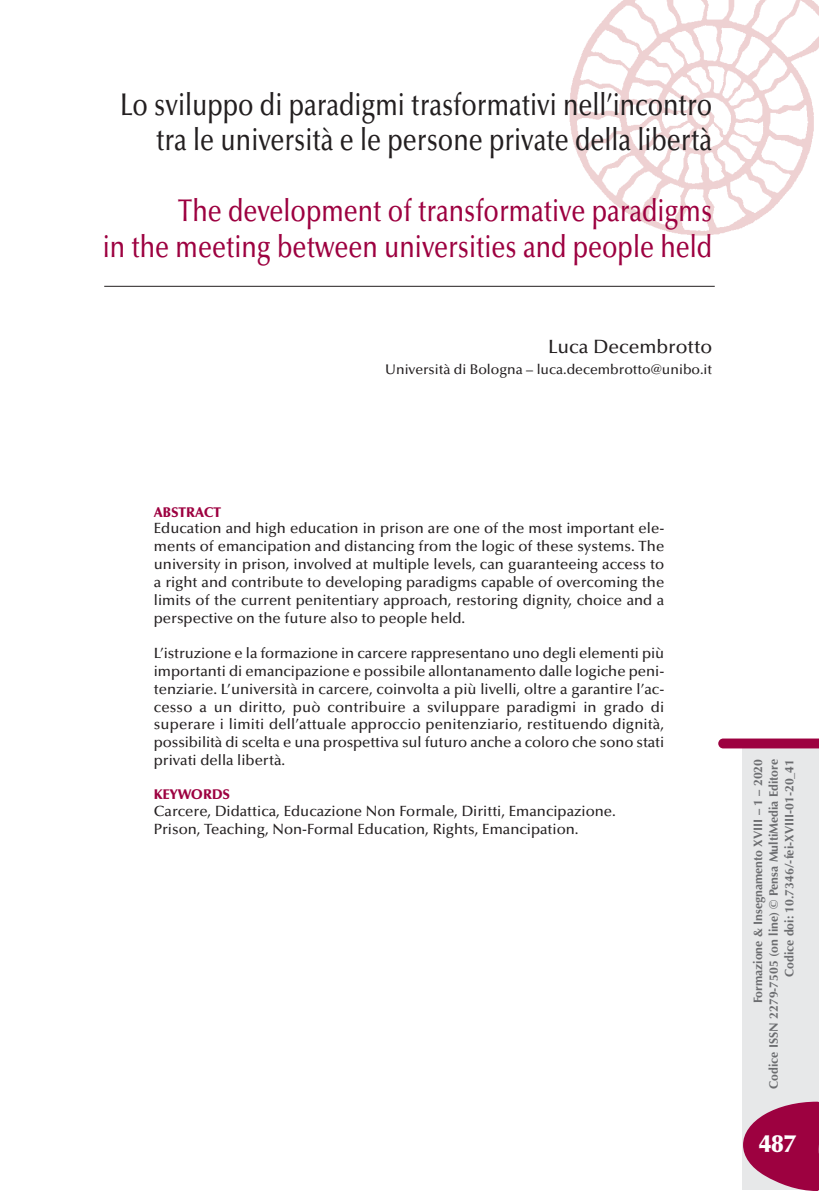
<style>
.page{position:relative;width:819px;height:1191px;background:#fff}
.page>*{position:absolute;margin:0;border:0;box-sizing:border-box;transform-origin:0 0}
.t1{font:500 31.5px/35.5px "Optima";color:#231f20;text-align:right;scale:.8 1}
.t2{font:500 31.5px/35.5px "Optima";color:#9d0140;text-align:right;scale:.8 1}
.t3{font:900 24.5px "Optima";color:#fff}
.t4{font:500 19.25px "Optima";color:#231f20}
.t5{font:500 14.88px/17.8px "Optima";color:#231f20;text-align:justify}
.t6{font:500 14px "Optima";color:#231f20}
.t7{font:900 14px "Optima";letter-spacing:-.01em;color:#9d0140}
.t8{font:700 12.25px/15.8px "Optima";color:#6c6d70;text-align:right}
</style>
<div class="page">
<div style="left:741px;top:748px;width:78px;height:442px;background:#e7e8e9"></div>
<svg style="left:718px;top:738px;width:101px;height:10px"></svg>
<svg style="left:743px;top:1101px;width:76px;height:90px"></svg>
<img style="left:569px;top:0;width:250px;height:236px">
<hr style="left:104px;top:286px;width:610px;height:1px;background:#231f20">
<h1 class="t1" style="left:120px;top:89px;width:741px">Lo sviluppo di paradigmi trasformativi nell’incontro tra le università e le persone private della libertà</h1>
<h1 class="t2" style="left:103px;top:196px;width:763px">The development of transformative paradigms<br>in the meeting between universities and people held</h1>
<p class="t4" style="left:548px;top:339px;width:165px">Luca Decembrotto</p>
<p class="t6" style="left:385px;top:363px;width:328px">Università di Bologna – luca.decembrotto@unibo.it</p>
<p class="t7" style="left:154px;top:506px;width:69px">ABSTRACT</p>
<p class="t5" style="left:154px;top:521px;width:512px">Education and high education in prison are one of the most important ele&shy;ments of emancipation and distancing from the logic of these systems. The university in prison, involved at multiple levels, can guaranteeing access to a right and contribute to developing paradigms capable of overcoming the limits of the current penitentiary approach, restoring dignity, choice and a perspective on the future also to people held.</p>
<p class="t5" style="left:154px;top:645px;width:512px">L’istruzione e la formazione in carcere rappresentano uno degli elementi più importanti di emancipazione e possibile allontanamento dalle logiche peni&shy;tenziarie. L’università in carcere, coinvolta a più livelli, oltre a garantire l’ac&shy;cesso a un diritto, può contribuire a sviluppare paradigmi in grado di superare i limiti dell’attuale approccio penitenziario, restituendo dignità, possibilità di scelta e una prospettiva sul futuro anche a coloro che sono stati privati della libertà.</p>
<p class="t7" style="left:154px;top:789px;width:78px">KEYWORDS</p>
<p class="t5" style="left:154px;top:803px;width:463px">Carcere, Didattica, Educazione Non Formale, Diritti, Emancipazione.<br>Prison, Teaching, Non-Formal Education, Rights, Emancipation.</p>
<p class="t8" style="left:750px;top:1089px;width:331px;rotate:-90deg">Formazione &amp; Insegnamento XVIII – 1 – 2020<br>Codice ISSN 2279-7505 (on line) © Pensa MultiMedia Editore<br>Codice doi: 10.7346/-fei-XVIII-01-20_41</p>
<h2 class="t3" style="left:759px;top:1134px;width:38px">487</h2>
</div>
